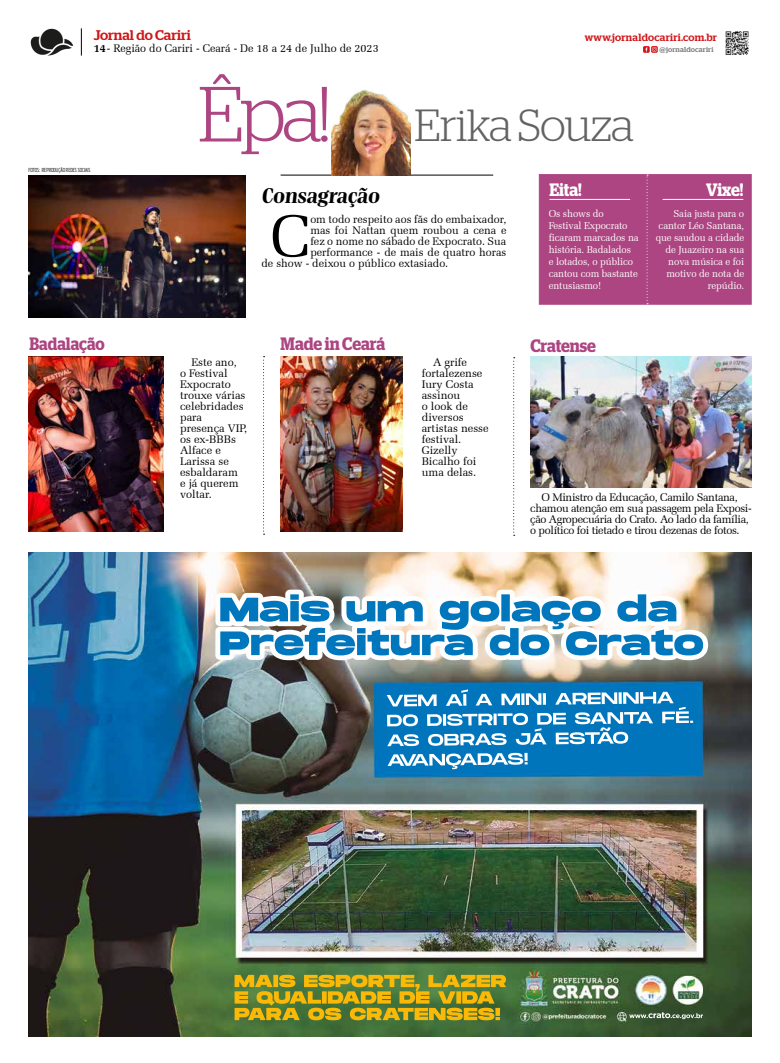
<style>
.page{position:relative;width:780px;height:1063px;background:#fff}
.page>*{position:absolute;margin:0;border:0;box-sizing:border-box;transform-origin:0 0}
.t1{font:59px "Zapf Elliptical 711 BT";color:#000}
.t2{font:300 45px "Stag";letter-spacing:-.02em;color:#646363}
.t3{font:800 19.7px "Bridge Head";color:#000;scale:1.1 1}
.t4{font:600 17.9px "Stag";color:#ad4582;scale:.89 1}
.t5{font:600 17.9px "Stag";letter-spacing:-.005em;color:#fff;scale:.89 1}
.t6{font:600 17.9px "Stag";color:#ad4582;scale:.87 1}
.t7{font:500 14px "Stag";color:#cd1719}
.t8{font:11px/11px "Zapf Elliptical 711 BT";color:#000}
.t9{font:11px/11px "Zapf Elliptical 711 BT";letter-spacing:-.03em;color:#000}
.t10{font:500 10.4px "Stag";letter-spacing:.025em;color:#d21418}
.t11{font:10px/12px "Zapf Elliptical 711 BT";letter-spacing:-.01em;color:#fff}
.t12{font:500 7.2px "Stag";letter-spacing:.025em;color:#7c7b7b}
.t13{font:300 5.5px "Antenna Extra Cond";letter-spacing:.01em;color:#000}
.s1{font-weight:700}
.s2{font-size:78px;color:#ad4582}
</style>
<div class="page">
<img style="left:30px;top:28px;width:43px;height:28px">
<svg style="left:81px;top:28px;width:1px;height:28px"></svg>
<img style="left:725px;top:31px;width:24px;height:24px">
<div style="left:643px;top:46px;width:6px;height:7px;background:#d21418"></div>
<svg style="left:651px;top:46px;width:6px;height:7px"></svg>
<svg style="left:645px;top:47px;width:11px;height:5px"></svg>
<hr style="left:280px;top:175px;width:213px;height:1px;background:#000">
<img style="left:331px;top:90px;width:79px;height:85px">
<svg style="left:513px;top:357px;width:1px;height:179px"></svg>
<svg style="left:263px;top:356px;width:1px;height:179px"></svg>
<div style="left:539px;top:174px;width:212px;height:131px;background:#ad4582;border:1px solid #ad4582"></div>
<img style="left:530px;top:357px;width:221px;height:131px">
<hr style="left:549px;top:199px;width:81px;height:1px;background:#fff">
<hr style="left:662px;top:199px;width:81px;height:1px;background:#fff">
<svg style="left:646px;top:175px;width:2px;height:129px"></svg>
<img style="left:28px;top:175px;width:217px;height:142px">
<img style="left:280px;top:356px;width:123px;height:175px">
<img style="left:28px;top:356px;width:135px;height:175px">
<img style="left:28px;top:552px;width:723px;height:485px">
<img style="left:384px;top:590px;width:271px;height:54px">
<p class="t7" style="left:94px;top:27px;width:98px">Jornal do Cariri</p>
<p class="t8" style="left:94px;top:43px;width:286px"><span class="s1">14</span>- Região do Cariri - Ceará - De 18 a 24 de Julho de 2023</p>
<p class="t10" style="left:584px;top:32px;width:134px">www.jornaldocariri.com.br</p>
<p class="t12" style="left:659px;top:45px;width:55px">@jornaldocariri</p>
<h2 class="t2" style="left:198px;top:100px;width:438px"><span class="s2">Êpa!</span> Erika Souza</h2>
<h3 class="t3" style="left:261px;top:183px;width:111px">Consagração</h3>
<p class="t13" style="left:28px;top:166px;width:64px">FOTOS: REPRODUÇÃO REDES SOCIAIS</p>
<h3 class="t5" style="left:549px;top:180px;width:38px">Eita!</h3>
<h3 class="t5" style="left:706px;top:180px;width:43px">Vixe!</h3>
<h1 class="t1" style="left:270px;top:201px;width:41px">C</h1>
<p class="t8" style="left:310px;top:214px;width:197px">om todo respeito aos fãs do embaixador,</p>
<p class="t8" style="left:310px;top:225px;width:197px">mas foi Nattan quem roubou a cena e</p>
<p class="t8" style="left:310px;top:236px;width:197px">fez o nome no sábado de Expocrato. Sua</p>
<p class="t8" style="left:310px;top:247px;width:197px">performance - de mais de quatro horas</p>
<p class="t8" style="left:261px;top:258px;width:188px">de show - deixou o público extasiado.</p>
<h3 class="t6" style="left:29px;top:334px;width:88px">Badalação</h3>
<h3 class="t4" style="left:280px;top:334px;width:119px">Made in Ceará</h3>
<p class="t8" style="left:180px;top:356px;width:69px;text-indent:11px">Este ano,<br>o Festival<br>Expocrato trouxe várias celebridades para presença VIP, os ex-BBBs<br>Alface e<br>Larissa se esbaldaram<br>e já querem voltar.</p>
<p class="t8" style="left:421px;top:356px;width:68px;text-indent:11px">A grife fortalezense<br>Iury Costa assinou<br>o look de diversos artistas nesse festival.<br>Gizelly<br>Bicalho foi uma delas.</p>
<p class="t11" style="left:548px;top:208px;width:91px">Os shows do<br>Festival Expocrato ficaram marcados na história. Badalados<br>e lotados, o público cantou com bastante entusiasmo!</p>
<p class="t11" style="left:655px;top:208px;width:90px;text-align:right">Saia justa para o cantor Léo Santana, que saudou a cidade de Juazeiro na sua nova música e foi motivo de nota de repúdio.</p>
<h3 class="t4" style="left:530px;top:335px;width:75px">Cratense</h3>
<p class="t9" style="left:530px;top:492px;width:223px;text-indent:11px">O Ministro da Educação, Camilo Santana, chamou atenção em sua passagem pela Exposi&shy;ção Agropecuária do Crato. Ao lado da família, o político foi tietado e tirou dezenas de fotos.</p>
</div>
